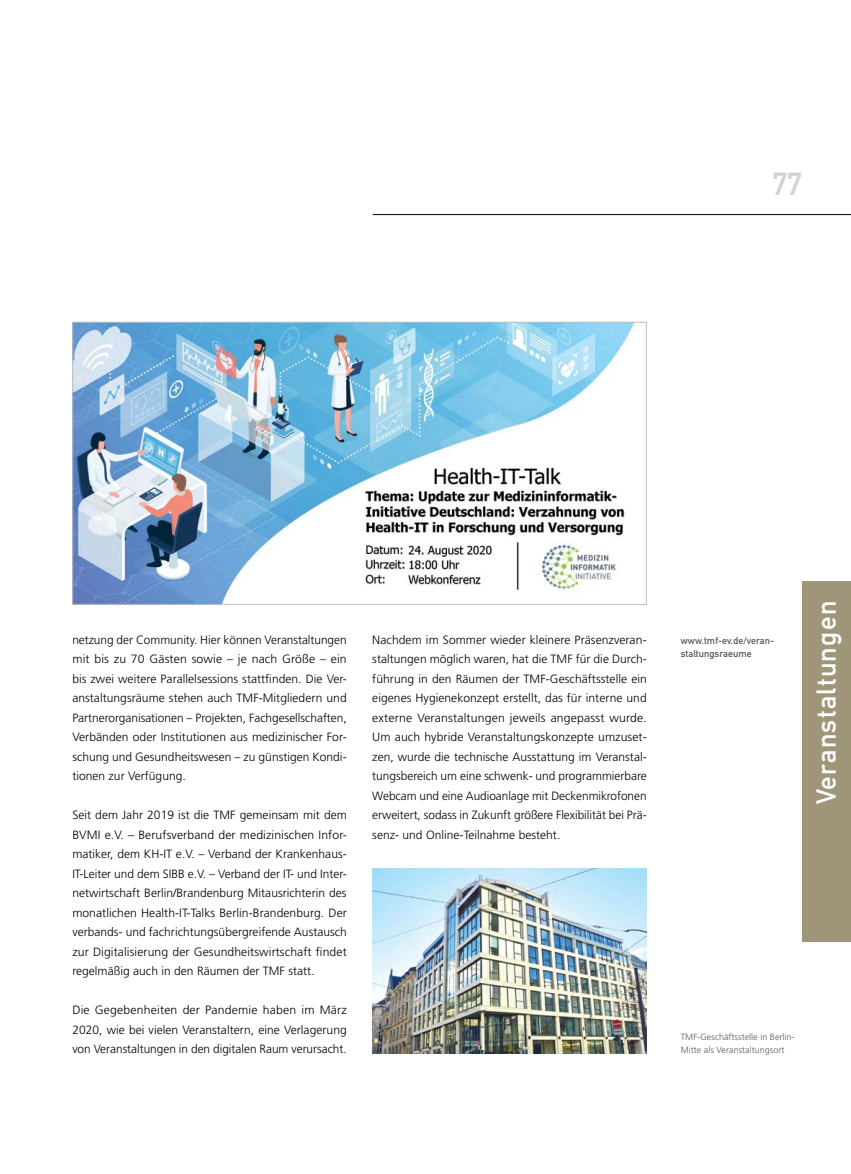
<style>
.page{position:relative;width:851px;height:1174px;background:#fff}
.page>*{position:absolute;margin:0;border:0;box-sizing:border-box;transform-origin:0 0}
.t1{font:31.5px "DIN Mittelschrift Std";color:#d1d3d4}
.t2{font:27px "DIN Mittelschrift Std";letter-spacing:.05em;color:#fff}
.t3{font:300 12px/19.5px "Frutiger LT Std";color:#000;text-align:justify}
.t4{font:9.75px/13.5px "DIN Mittelschrift Std";letter-spacing:.01em;color:#58595b}
.t5{font:300 9px/13.6px "Frutiger LT Std";letter-spacing:.005em;color:#58595b}
</style>
<div class="page">
<hr style="left:372px;top:214px;width:478px;height:1px;background:#000">
<div style="left:801px;top:581px;width:49px;height:360px;background:#9f9679"></div>
<img style="left:74px;top:324px;width:561px;height:279px">
<div style="left:72px;top:322px;width:574px;height:283px;border:1px solid #bcbec0"></div>
<img style="left:372px;top:868px;width:274px;height:185px">
<h1 class="t1" style="left:772px;top:165px;width:31px">77</h1>
<p class="t3" style="left:72px;top:630px;width:276px">netzung der Community. Hier können Veranstaltungen mit bis zu 70 Gästen sowie – je nach Größe – ein bis zwei weitere Parallelsessions stattfinden. Die Ver&shy;anstaltungsräume stehen auch TMF-Mitgliedern und Partnerorganisationen – Projekten, Fachgesellschaften, Verbänden oder Institutionen aus medizinischer For&shy;schung und Gesundheitswesen – zu günstigen Kondi&shy;tionen zur Verfügung.</p>
<p class="t3" style="left:72px;top:805px;width:276px">Seit dem Jahr 2019 ist die TMF gemeinsam mit dem BVMI e.V. – Berufsverband der medizinischen Infor&shy;matiker, dem KH-IT e.V. – Verband der Krankenhaus-IT-Leiter und dem SIBB e.V. – Verband der IT- und Inter&shy;netwirtschaft Berlin/Brandenburg Mitausrichterin des monatlichen Health-IT-Talks Berlin-Brandenburg. Der verbands- und fachrichtungsübergreifende Austausch zur Digitalisierung der Gesundheitswirtschaft findet regelmäßig auch in den Räumen der TMF statt.</p>
<p class="t3" style="left:72px;top:1000px;width:276px">Die Gegebenheiten der Pandemie haben im März 2020, wie bei vielen Veranstaltern, eine Verlagerung von Veranstaltungen in den digitalen Raum verursacht.</p>
<p class="t3" style="left:372px;top:630px;width:276px">Nachdem im Sommer wieder kleinere Präsenzveran&shy;staltungen möglich waren, hat die TMF für die Durch&shy;führung in den Räumen der TMF-Geschäftsstelle ein eigenes Hygienekonzept erstellt, das für interne und externe Veranstaltungen jeweils angepasst wurde.<br>Um auch hybride Veranstaltungskonzepte umzuset&shy;zen, wurde die technische Ausstattung im Veranstal&shy;tungsbereich um eine schwenk- und programmierbare Webcam und eine Audioanlage mit Deckenmikrofonen erweitert, sodass in Zukunft größere Flexibilität bei Prä&shy;senz- und Online-Teilnahme besteht.</p>
<p class="t4" style="left:680px;top:633px;width:95px">www.tmf-ev.de/veran&shy;staltungsraeume</p>
<h2 class="t2" style="left:810px;top:804px;width:205px;rotate:-90deg">Veranstaltungen</h2>
<p class="t5" style="left:680px;top:1029px;width:115px">TMF-Geschäftsstelle in Berlin-<br>Mitte als Veranstaltungsort</p>
</div>
